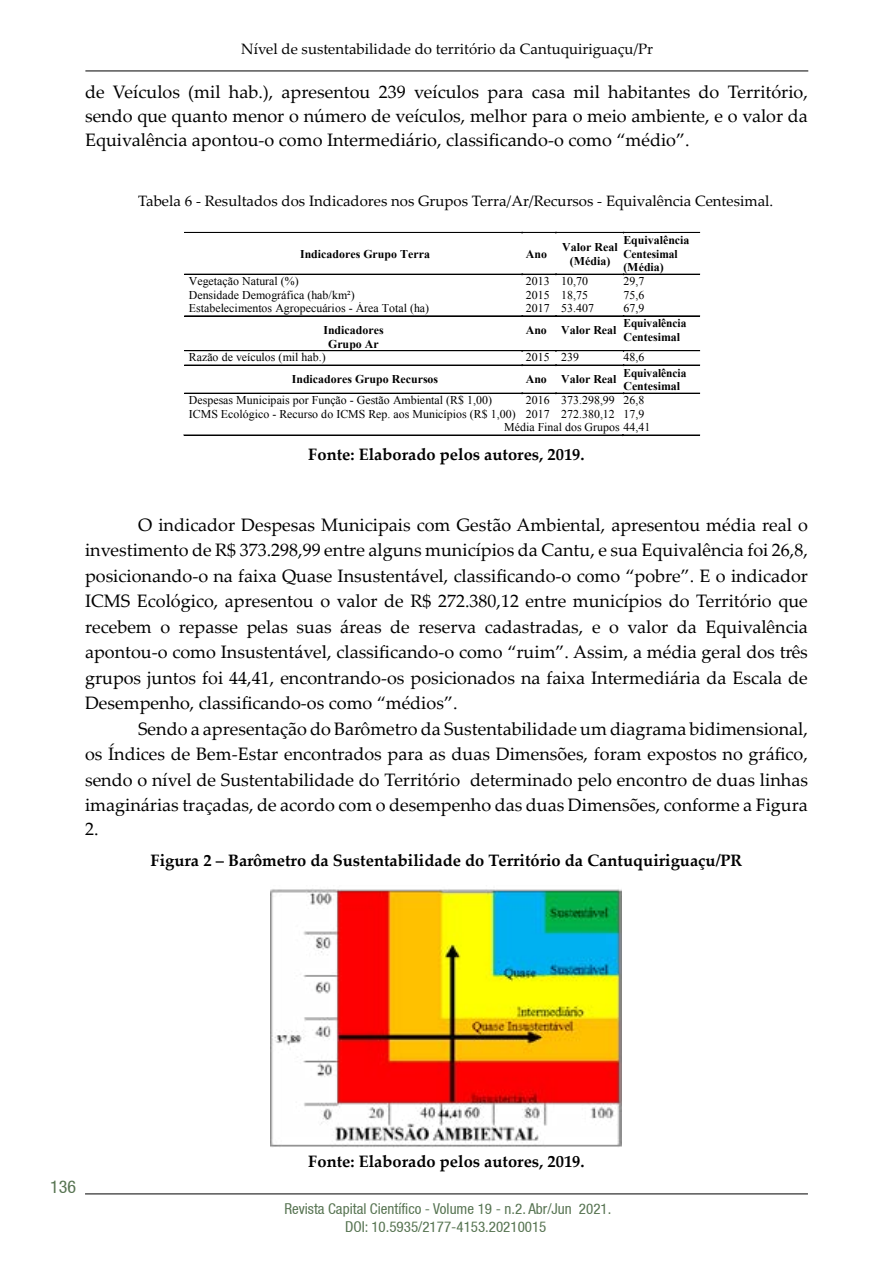
<style>
.page{position:relative;width:893px;height:1263px;background:#fff}
.page>*{position:absolute;margin:0;border:0;box-sizing:border-box;transform-origin:0 0}
.t1{font:18px/25.5px "Palatino Linotype";color:#000;text-align:justify}
.t2{font:condensed 18px "Helvetica 57";color:#577452}
.t3{font:700 16.5px "Palatino Linotype";color:#000}
.t4{font:15px "Palatino Linotype";color:#000}
.t5{font:condensed 15px/18px "Helvetica 57";color:#577452;text-align:center}
.t6{font:11.85px "Times New Roman";color:#000}
.t7{font:700 11.85px/13.8px "Times New Roman";color:#000;text-align:center}
.t8{font:700 11.85px/13.8px "Times New Roman";color:#000;scale:.96 1}
</style>
<div class="page">
<hr style="left:85px;top:71px;width:723px;height:1px;background:#000">
<hr style="left:85px;top:1193px;width:723px;height:1px;background:#000">
<hr style="left:185px;top:232px;width:337px;height:1px;background:#000">
<hr style="left:523px;top:232px;width:33px;height:1px;background:#000">
<hr style="left:556px;top:232px;width:67px;height:1px;background:#000">
<hr style="left:624px;top:232px;width:76px;height:1px;background:#000">
<hr style="left:185px;top:274px;width:337px;height:1px;background:#000">
<hr style="left:523px;top:274px;width:33px;height:1px;background:#000">
<hr style="left:556px;top:274px;width:67px;height:1px;background:#000">
<hr style="left:624px;top:274px;width:76px;height:1px;background:#000">
<hr style="left:185px;top:316px;width:337px;height:1px;background:#000">
<hr style="left:523px;top:316px;width:33px;height:1px;background:#000">
<hr style="left:556px;top:316px;width:67px;height:1px;background:#000">
<hr style="left:624px;top:316px;width:76px;height:1px;background:#000">
<hr style="left:185px;top:351px;width:337px;height:1px;background:#000">
<hr style="left:185px;top:350px;width:337px;height:1px;background:#000">
<hr style="left:523px;top:351px;width:33px;height:1px;background:#000">
<hr style="left:523px;top:350px;width:33px;height:1px;background:#000">
<hr style="left:556px;top:351px;width:67px;height:1px;background:#000">
<hr style="left:556px;top:350px;width:67px;height:1px;background:#000">
<hr style="left:624px;top:351px;width:76px;height:1px;background:#000">
<hr style="left:624px;top:350px;width:76px;height:1px;background:#000">
<hr style="left:185px;top:365px;width:337px;height:1px;background:#000">
<hr style="left:523px;top:365px;width:33px;height:1px;background:#000">
<hr style="left:556px;top:365px;width:67px;height:1px;background:#000">
<hr style="left:624px;top:365px;width:76px;height:1px;background:#000">
<hr style="left:185px;top:393px;width:337px;height:1px;background:#000">
<hr style="left:523px;top:393px;width:33px;height:1px;background:#000">
<hr style="left:556px;top:393px;width:67px;height:1px;background:#000">
<hr style="left:624px;top:393px;width:76px;height:1px;background:#000">
<hr style="left:184px;top:435px;width:439px;height:1px;background:#000">
<hr style="left:623px;top:435px;width:77px;height:1px;background:#000">
<img style="left:270px;top:889px;width:352px;height:259px">
<p class="t4" style="left:241px;top:38px;width:413px">Nível de sustentabilidade do território da Cantuquiriguaçu/Pr</p>
<p class="t1" style="left:85px;top:79px;width:724px;line-height:24px">de Veículos (mil hab.), apresentou 239 veículos para casa mil habitantes do Território, sendo que quanto menor o número de veículos, melhor para o meio ambiente, e o valor da Equivalência apontou-o como Intermediário, classificando-o como “médio”.</p>
<p class="t4" style="left:138px;top:190px;width:637px">Tabela 6 - Resultados dos Indicadores nos Grupos Terra/Ar/Recursos - Equivalência Centesimal.</p>
<p class="t7" style="left:300px;top:246px;width:131px">Indicadores Grupo Terra</p>
<p class="t7" style="left:526px;top:246px;width:23px">Ano</p>
<p class="t7" style="left:562px;top:240px;width:57px">Valor Real (Média)</p>
<p class="t7" style="left:623px;top:233px;width:68px;text-align:left">Equivalência<br>Centesimal (Média)</p>
<p class="t6" style="left:189px;top:273px;width:111px">Vegetação Natural (%)</p>
<p class="t6" style="left:526px;top:273px;width:64px">2013 10,70</p>
<p class="t6" style="left:623px;top:273px;width:22px">29,7</p>
<p class="t6" style="left:189px;top:287px;width:167px">Densidade Demográfica (hab/km²)</p>
<p class="t6" style="left:526px;top:287px;width:64px">2015 18,75</p>
<p class="t6" style="left:623px;top:287px;width:22px">75,6</p>
<p class="t6" style="left:189px;top:300px;width:242px">Estabelecimentos Agropecuários - Área Total (ha)</p>
<p class="t6" style="left:526px;top:300px;width:70px">2017 53.407</p>
<p class="t6" style="left:623px;top:300px;width:22px">67,9</p>
<p class="t7" style="left:323px;top:323px;width:62px">Indicadores<br>Grupo Ar</p>
<p class="t7" style="left:526px;top:323px;width:92px">Ano Valor Real</p>
<p class="t8" style="left:623px;top:316px;width:67px">Equivalência<br>Centesimal</p>
<p class="t6" style="left:189px;top:349px;width:138px">Razão de veículos (mil hab.)</p>
<p class="t6" style="left:526px;top:349px;width:55px">2015 239</p>
<p class="t6" style="left:623px;top:349px;width:22px">48,6</p>
<p class="t7" style="left:292px;top:372px;width:148px">Indicadores Grupo Recursos</p>
<p class="t7" style="left:526px;top:372px;width:92px">Ano Valor Real</p>
<p class="t8" style="left:623px;top:365px;width:67px">Equivalência<br>Centesimal</p>
<p class="t6" style="left:189px;top:392px;width:305px">Despesas Municipais por Função - Gestão Ambiental (R$ 1,00)</p>
<p class="t6" style="left:526px;top:392px;width:120px">2016 373.298,99 26,8</p>
<p class="t6" style="left:189px;top:406px;width:457px">ICMS Ecológico - Recurso do ICMS Rep. aos Municípios (R$ 1,00) 2017 272.380,12 17,9</p>
<p class="t6" style="left:504px;top:419px;width:148px">Média Final dos Grupos 44,41</p>
<p class="t3" style="left:308px;top:443px;width:278px">Fonte: Elaborado pelos autores, 2019.</p>
<p class="t1" style="left:85px;top:511px;width:724px;text-indent:53px">O indicador Despesas Municipais com Gestão Ambiental, apresentou média real o investimento de R$ 373.298,99 entre alguns municípios da Cantu, e sua Equivalência foi 26,8, posicionando-o na faixa Quase Insustentável, classificando-o como “pobre”. E o indicador ICMS Ecológico, apresentou o valor de R$ 272.380,12 entre municípios do Território que recebem o repasse pelas suas áreas de reserva cadastradas, e o valor da Equivalência apontou-o como Insustentável, classificando-o como “ruim”. Assim, a média geral dos três grupos juntos foi 44,41, encontrando-os posicionados na faixa Intermediária da Escala de Desempenho, classificando-os como “médios”.</p>
<p class="t1" style="left:85px;top:715px;width:724px;text-indent:53px">Sendo a apresentação do Barômetro da Sustentabilidade um diagrama bidimensional, os Índices de Bem-Estar encontrados para as duas Dimensões, foram expostos no gráfico, sendo o nível de Sustentabilidade do Território determinado pelo encontro de duas linhas imaginárias traçadas, de acordo com o desempenho das duas Dimensões, conforme a Figura 2.</p>
<p class="t3" style="left:151px;top:848px;width:593px">Figura 2 – Barômetro da Sustentabilidade do Território da Cantuquiriguaçu/PR</p>
<p class="t2" style="left:50px;top:1176px;width:27px">136</p>
<p class="t3" style="left:308px;top:1150px;width:278px">Fonte: Elaborado pelos autores, 2019.</p>
<p class="t5" style="left:284px;top:1199px;width:329px">Revista Capital Científico - Volume 19 - n.2. Abr/Jun 2021.<br>DOI: 10.5935/2177-4153.20210015</p>
</div>
